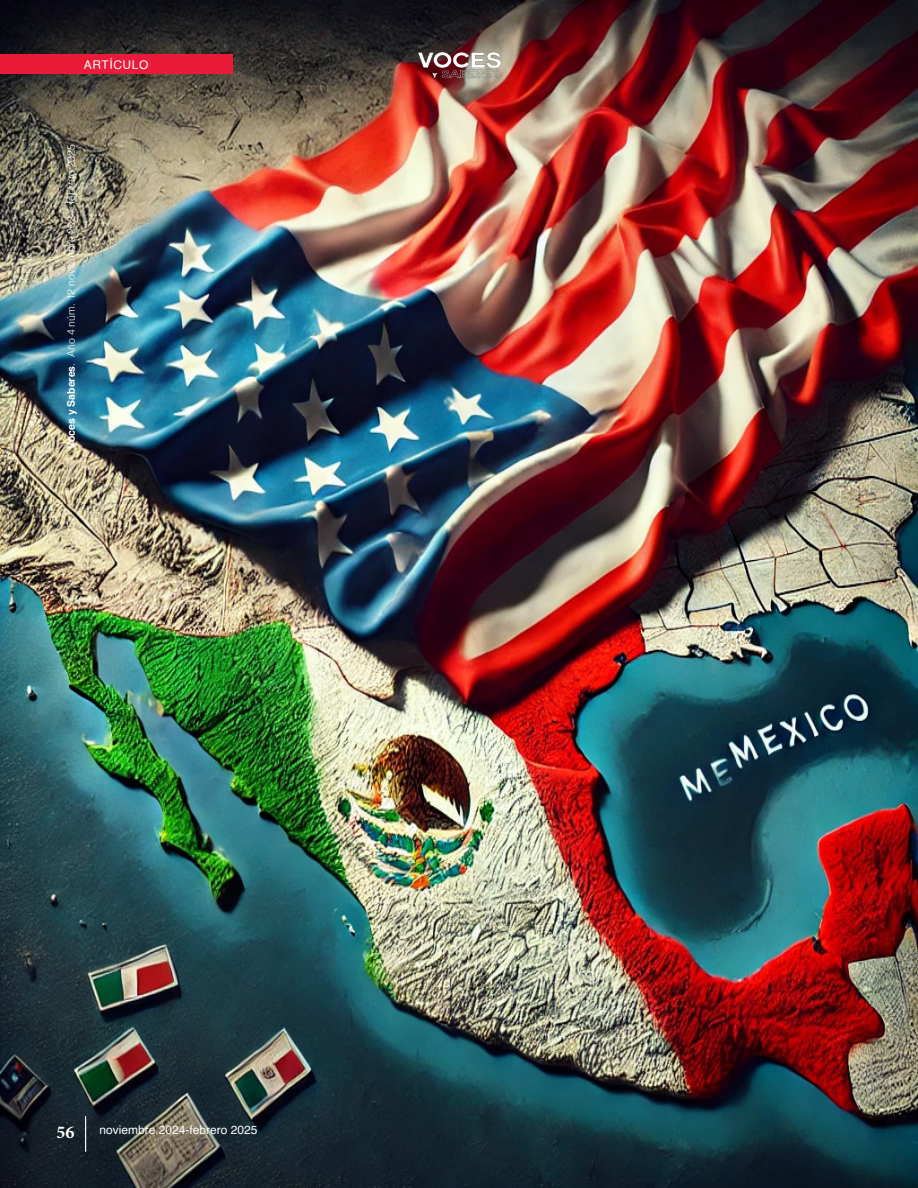
<style>
.page{position:relative;width:918px;height:1188px;background:#fff}
.page>*{position:absolute;margin:0;border:0;box-sizing:border-box;transform-origin:0 0}
.t1{font:700 18px "Minion Pro";color:#fff}
.t2{font:12px "Helvetica";color:#fff}
.t3{font:12px "Helvetica";letter-spacing:.05em;color:#fff}
.t4{font:300 10.5px "Helvetica";color:#fff}
.s1{font-weight:700}
</style>
<div class="page">
<img style="left:0;top:0;width:918px;height:1188px">
<hr style="left:85px;top:1116px;width:1px;height:35px;background:#fff">
<div style="left:0;top:54px;width:232px;height:20px;background:#e91b39"></div>
<img style="left:412px;top:40px;width:94px;height:50px">
<p class="t3" style="left:84px;top:56px;width:66px">ARTÍCULO</p>
<p class="t4" style="left:65px;top:448px;width:306px;rotate:-90deg"><span class="s1">Voces y Saberes</span>. Año 4 núm. 12 noviembre 2024- febrero 2025</p>
<p class="t1" style="left:57px;top:1120px;width:19px">56</p>
<p class="t2" style="left:99px;top:1120px;width:160px">noviembre 2024-febrero 2025</p>
</div>
